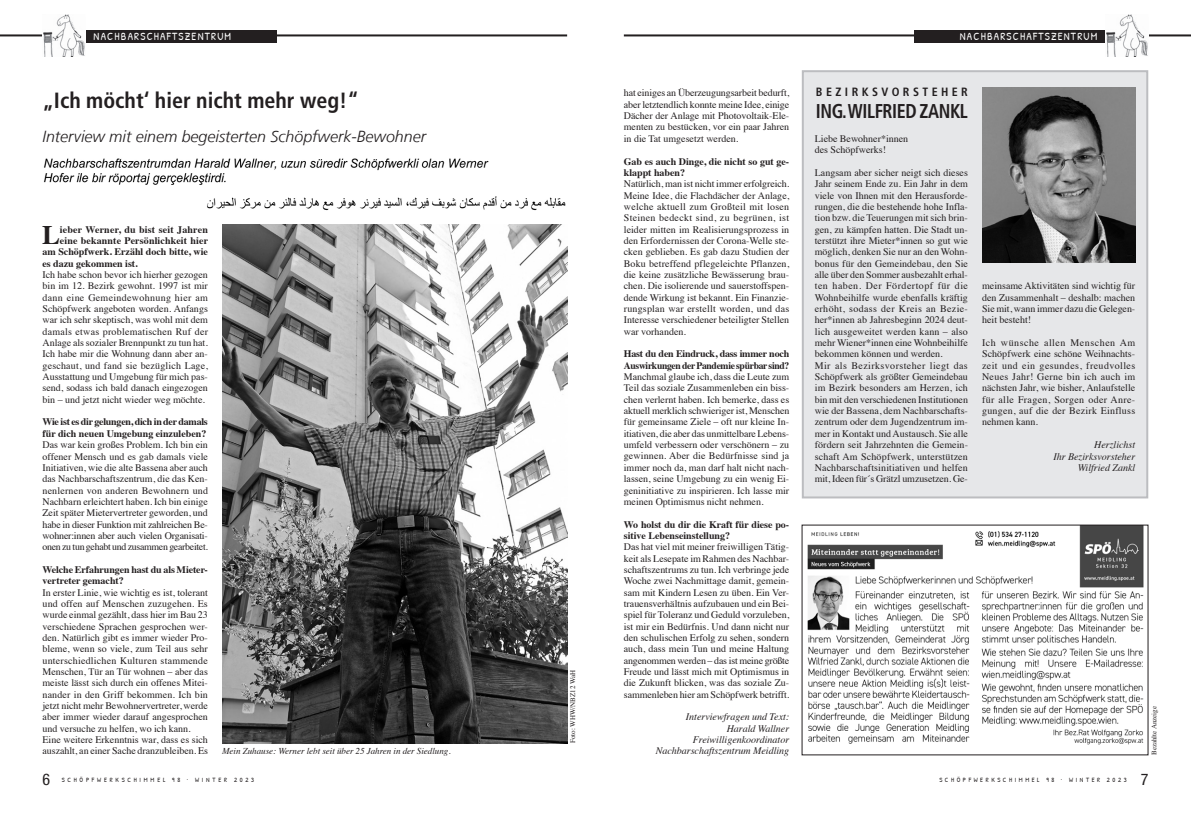
<style>
.page{position:relative;width:1191px;height:814px;background:#fff}
.page>*{position:absolute;margin:0;border:0;box-sizing:border-box;transform-origin:0 0}
.t1{font:700 26.8px "Times";color:#231f20}
.t2{font:700 condensed 22px "Frutiger LT Com";color:#231f20}
.t3{font:700 condensed 20px "Frutiger LT Com";letter-spacing:-.02em;color:#231f20;scale:.9 1}
.t4{font:italic 300 16px "Frutiger LT Com";color:#231f20}
.t5{font:condensed 16px "Helvetica Neue LT Pro";color:#231f20}
.t6{font:700 condensed 12px "Frutiger LT Com";letter-spacing:.285em;color:#231f20}
.t7{font:11px "Patrick Hand";letter-spacing:.11em;color:#fff}
.t8{font:10px/11.3px "Times";color:#231f20;text-align:justify}
.t9{font:700 10px/11.3px "Times";color:#231f20}
.t10{font:italic 10px/11.3px "Times";color:#231f20;text-align:right}
.t11{font:700 10px/11.3px "Times";letter-spacing:-.03em;color:#231f20}
.t12{font:700 10px "Times";letter-spacing:.02em;color:#231f20}
.t13{font:italic 9px "Times";color:#231f20}
.t14{font:7px "Times";color:#231f20}
.t15{font:6.5px "Patrick Hand";letter-spacing:.43em;color:#231f20}
.t16{font:6.5px "Patrick Hand";letter-spacing:.41em;color:#231f20}
</style>
<div class="page">
<hr style="left:624px;top:34px;width:567px;height:2px;background:#231f20">
<div style="left:914px;top:30px;width:192px;height:12px;background:#231f20"></div>
<hr style="left:0;top:34px;width:567px;height:2px;background:#231f20">
<div style="left:85px;top:30px;width:192px;height:12px;background:#231f20"></div>
<img style="left:43px;top:14px;width:42px;height:43px">
<img style="left:1105px;top:14px;width:43px;height:43px">
<img style="left:222px;top:225px;width:345px;height:518px">
<img style="left:207px;top:196px;width:359px;height:15px">
<img style="left:43px;top:158px;width:446px;height:27px">
<div style="left:802px;top:70px;width:346px;height:428px;background:#e6e7e9;border:2px solid #bcbdc0"></div>
<img style="left:982px;top:87px;width:153px;height:176px">
<img style="left:807px;top:527px;width:337px;height:218px">
<p class="t7" style="left:94px;top:28px;width:139px">NACHBARSCHAFTSZENTRUM</p>
<p class="t7" style="left:959px;top:28px;width:139px">NACHBARSCHAFTSZENTRUM</p>
<p class="t8" style="left:624px;top:87px;width:167px">hat einiges an Überzeugungsarbeit bedurft, aber letztendlich konnte meine Idee, einige Dächer der Anlage mit Photovoltaik-Ele&shy;menten zu bestücken, vor ein paar Jahren in die Tat umgesetzt werden.</p>
<p class="t9" style="left:624px;top:154px;width:167px">Gab es auch Dinge, die nicht so gut ge&shy;klappt haben?</p>
<p class="t8" style="left:624px;top:177px;width:167px">Natürlich, man ist nicht immer erfolgreich.<br>Meine Idee, die Flachdächer der Anlage, welche aktuell zum Großteil mit losen Steinen bedeckt sind, zu begrünen, ist leider mitten im Realisierungsprozess in den Erfordernissen der Corona-Welle ste&shy;cken geblieben. Es gab dazu Studien der Boku betreffend pflegeleichte Pflanzen, die keine zusätzliche Bewässerung brau&shy;chen. Die isolierende und sauerstoffspen&shy;dende Wirkung ist bekannt. Ein Finanzie&shy;rungsplan war erstellt worden, und das Interesse verschiedener beteiligter Stellen war vorhanden.</p>
<p class="t11" style="left:624px;top:347px;width:167px">Hast du den Eindruck, dass immer noch<br>Auswirkungen der Pandemie spürbar sind?</p>
<p class="t8" style="left:624px;top:370px;width:167px">Manchmal glaube ich, dass die Leute zum Teil das soziale Zusammenleben ein biss&shy;chen verlernt haben. Ich bemerke, dass es aktuell merklich schwieriger ist, Menschen für gemeinsame Ziele – oft nur kleine In&shy;itiativen, die aber das unmittelbare Lebens&shy;umfeld verbessern oder verschönern – zu gewinnen. Aber die Bedürfnisse sind ja immer noch da, man darf halt nicht nach&shy;lassen, seine Umgebung zu ein wenig Ei&shy;geninitiative zu inspirieren. Ich lasse mir meinen Optimismus nicht nehmen.</p>
<p class="t9" style="left:624px;top:517px;width:167px">Wo holst du dir die Kraft für diese po&shy;sitive Lebenseinstellung?</p>
<p class="t8" style="left:624px;top:540px;width:167px">Das hat viel mit meiner freiwilligen Tätig&shy;keit als Lesepate im Rahmen des Nachbar&shy;schaftszentrums zu tun. Ich verbringe jede Woche zwei Nachmittage damit, gemein&shy;sam mit Kindern Lesen zu üben. Ein Ver&shy;trauensverhältnis aufzubauen und ein Bei&shy;spiel für Toleranz und Geduld vorzuleben, ist mir ein Bedürfnis. Und dann nicht nur den schulischen Erfolg zu sehen, sondern auch, dass mein Tun und meine Haltung angenommen werden – das ist meine größte Freude und lässt mich mit Optimismus in die Zukunft blicken, was das soziale Zu&shy;sammenleben hier am Schöpfwerk betrifft.</p>
<p class="t10" style="left:686px;top:710px;width:105px">Interviewfragen und Text:<br>Harald Wallner<br>Freiwilligenkoordinator</p>
<h2 class="t2" style="left:43px;top:87px;width:318px">„Ich möcht‘ hier nicht mehr weg!“</h2>
<h3 class="t4" style="left:43px;top:127px;width:385px">Interview mit einem begeisterten Schöpfwerk-Bewohner</h3>
<h1 class="t1" style="left:42px;top:209px;width:19px">L</h1>
<p class="t12" style="left:60px;top:219px;width:149px">ieber Werner, du bist seit Jahren</p>
<p class="t9" style="left:60px;top:234px;width:150px">eine bekannte Persönlichkeit hier</p>
<p class="t9" style="left:43px;top:245px;width:167px">am Schöpfwerk. Erzähl doch bitte, wie</p>
<p class="t9" style="left:43px;top:256px;width:97px">es dazu gekommen ist.</p>
<p class="t8" style="left:43px;top:268px;width:167px">Ich habe schon bevor ich hierher gezogen bin im 12. Bezirk gewohnt. 1997 ist mir dann eine Gemeindewohnung hier am Schöpfwerk angeboten worden. Anfangs war ich sehr skeptisch, was wohl mit dem damals etwas problematischen Ruf der Anlage als sozialer Brennpunkt zu tun hat.<br>Ich habe mir die Wohnung dann aber an&shy;geschaut, und fand sie bezüglich Lage, Ausstattung und Umgebung für mich pas&shy;send, sodass ich bald danach eingezogen bin – und jetzt nicht wieder weg möchte.</p>
<p class="t9" style="left:43px;top:415px;width:167px">Wie ist es dir gelungen, dich in der damals für dich neuen Umgebung einzuleben?</p>
<p class="t8" style="left:43px;top:438px;width:167px">Das war kein großes Problem. Ich bin ein offener Mensch und es gab damals viele Initiativen, wie die alte Bassena aber auch das Nachbarschaftszentrum, die das Ken&shy;nenlernen von anderen Bewohnern und Nachbarn erleichtert haben. Ich bin einige Zeit später Mietervertreter geworden, und habe in dieser Funktion mit zahlreichen Be&shy;wohner:innen aber auch vielen Organisati&shy;onen zu tun gehabt und zusammen gearbeitet.</p>
<p class="t9" style="left:43px;top:563px;width:167px">Welche Erfahrungen hast du als Mieter&shy;vertreter gemacht?</p>
<p class="t8" style="left:43px;top:585px;width:167px;text-align:left">In erster Linie, wie wichtig es ist, tolerant und offen auf Menschen zuzugehen. Es wurde einmal gezählt, dass hier im Bau 23 verschiedene Sprachen gesprochen wer&shy;den. Natürlich gibt es immer wieder Pro&shy;bleme, wenn so viele, zum Teil aus sehr unterschiedlichen Kulturen stammende Menschen, Tür an Tür wohnen – aber das meiste lässt sich durch ein offenes Mitei&shy;nander in den Griff bekommen. Ich bin jetzt nicht mehr Bewohnervertreter, werde aber immer wieder darauf angesprochen und versuche zu helfen, wo ich kann.<br>Eine weitere Erkenntnis war, dass es sich auszahlt, an einer Sache dranzubleiben. Es</p>
<p class="t14" style="left:566px;top:743px;width:75px;rotate:-90deg">Foto: WHW/NBZ12 WaH</p>
<p class="t13" style="left:222px;top:743px;width:230px">Mein Zuhause: Werner lebt seit über 25 Jahren in der Siedlung.</p>
<p class="t10" style="left:656px;top:744px;width:135px">Nachbarschaftszentrum Meidling</p>
<p class="t6" style="left:816px;top:85px;width:153px">BEZIRKSVORSTEHER</p>
<h3 class="t3" style="left:816px;top:99px;width:170px">ING. WILFRIED ZANKL</h3>
<p class="t8" style="left:815px;top:132px;width:95px">Liebe Bewohner*innen des Schöpfwerks!</p>
<p class="t8" style="left:815px;top:166px;width:155px;text-align:left">Langsam aber sicher neigt sich dieses Jahr seinem Ende zu. Ein Jahr in dem viele von Ihnen mit den Herausforde&shy;rungen, die die bestehende hohe Infla&shy;tion bzw. die Teuerungen mit sich brin&shy;gen, zu kämpfen hatten. Die Stadt un&shy;terstützt ihre Mieter*innen so gut wie möglich, denken Sie nur an den Wohn&shy;bonus für den Gemeindebau, den Sie alle über den Sommer ausbezahlt erhal&shy;ten haben. Der Fördertopf für die Wohnbeihilfe wurde ebenfalls kräftig erhöht, sodass der Kreis an Bezie&shy;her*innen ab Jahresbeginn 2024 deut&shy;lich ausgeweitet werden kann – also mehr Wiener*innen eine Wohnbeihilfe bekommen können und werden.<br>Mir als Bezirksvorsteher liegt das Schöpfwerk als größter Gemeindebau im Bezirk besonders am Herzen, ich bin mit den verschiedenen Institutionen wie der Bassena, dem Nachbarschafts&shy;zentrum oder dem Jugendzentrum im&shy;mer in Kontakt und Austausch. Sie alle fördern seit Jahrzehnten die Gemein&shy;schaft Am Schöpfwerk, unterstützen Nachbarschaftsinitiativen und helfen mit, Ideen für´s Grätzl umzusetzen. Ge-</p>
<p class="t8" style="left:982px;top:279px;width:155px">meinsame Aktivitäten sind wichtig für den Zusammenhalt – deshalb: machen Sie mit, wann immer dazu die Gelegen&shy;heit besteht!</p>
<p class="t8" style="left:982px;top:336px;width:155px">Ich wünsche allen Menschen Am Schöpfwerk eine schöne Weihnachts&shy;zeit und ein gesundes, freudvolles Neues Jahr! Gerne bin ich auch im nächsten Jahr, wie bisher, Anlaufstelle für alle Fragen, Sorgen oder Anre&shy;gungen, auf die der Bezirk Einfluss nehmen kann.</p>
<p class="t10" style="left:1053px;top:438px;width:83px">Herzlichst<br>Ihr Bezirksvorsteher<br>Wilfried Zankl</p>
<p class="t14" style="left:1147px;top:755px;width:51px;rotate:-90deg">Bezahlte Anzeige</p>
<h3 class="t5" style="left:43px;top:770px;width:9px">6</h3>
<p class="t15" style="left:62px;top:774px;width:194px">SCHÖPFWERKSCHIMMEL 98 . WINTER 2023</p>
<p class="t16" style="left:939px;top:774px;width:189px">SCHÖPFWERKSCHIMMEL 98 . WINTER 2023</p>
<h3 class="t5" style="left:1140px;top:770px;width:9px">7</h3>
</div>
